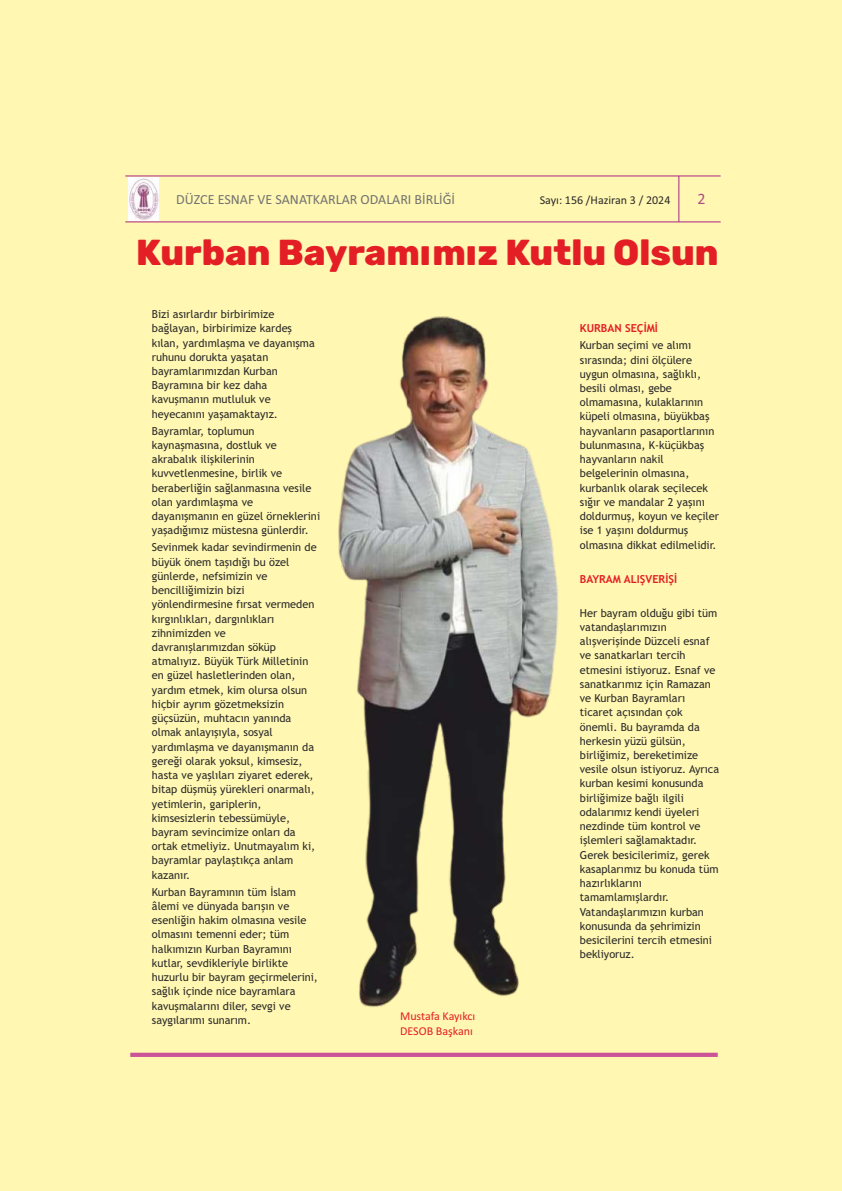
<style>
.page{position:relative;width:842px;height:1191px;background:#fff7b2}
.page>*{position:absolute;margin:0;border:0;box-sizing:border-box;transform-origin:0 0}
.t1{font:300 36.1px "Rubik";color:#e31e24}
.t2{font:16px "Calibri";color:#ae4a84}
.t3{font:14px "Calibri";color:#727271}
.t4{font:12px/14.6px "Calibri";color:#e31e24}
.t5{font:12px "Calibri";color:#2b2a29}
.t6{font:11px/14.2px "Trebuchet MS";color:#2b2a29}
.t7{font:700 11px "Trebuchet MS";color:#e31e24}
</style>
<div class="page">
<hr style="left:125px;top:176px;width:596px;height:1px;background:#a82682">
<hr style="left:125px;top:222px;width:596px;height:1px;background:#a82682">
<hr style="left:679px;top:176px;width:1px;height:46px;background:#a82682">
<img style="left:128px;top:177px;width:31px;height:44px">
<div style="left:130px;top:1052px;width:588px;height:5px;background:#cb5499"></div>
<img style="left:338px;top:316px;width:221px;height:691px">
<p class="t3" style="left:176px;top:194px;width:280px">DÜZCE ESNAF VE SANATKARLAR ODALARI BİRLİĞİ</p>
<p class="t5" style="left:540px;top:194px;width:132px">Sayı: 156 /Haziran 3 / 2024</p>
<h2 class="t2" style="left:697px;top:192px;width:10px">2</h2>
<h1 class="t1" style="left:136px;top:231px;width:584px">Kurban Bayramımız Kutlu Olsun</h1>
<p class="t6" style="left:152px;top:308px;width:164px">Bizi asırlardır birbirimize bağlayan, birbirimize kardeş kılan, yardımlaşma ve dayanışma ruhunu dorukta yaşatan bayramlarımızdan Kurban<br>Bayramına bir kez daha kavuşmanın mutluluk ve heyecanını yaşamaktayız.</p>
<p class="t6" style="left:152px;top:425px;width:170px">Bayramlar, toplumun kaynaşmasına, dostluk ve akrabalık ilişkilerinin kuvvetlenmesine, birlik ve beraberliğin sağlanmasına vesile olan yardımlaşma ve dayanışmanın en güzel örneklerini yaşadığımız müstesna günlerdir.</p>
<p class="t6" style="left:152px;top:541px;width:166px">Sevinmek kadar sevindirmenin de büyük önem taşıdığı bu özel günlerde, nefsimizin ve bencilliğimizin bizi yönlendirmesine fırsat vermeden kırgınlıkları, dargınlıkları zihnimizden ve davranışlarımızdan söküp atmalıyız. Büyük Türk Milletinin en güzel hasletlerinden olan, yardım etmek, kim olursa olsun hiçbir ayrım gözetmeksizin güçsüzün, muhtacın yanında olmak anlayışıyla, sosyal yardımlaşma ve dayanışmanın da gereği olarak yoksul, kimsesiz, hasta ve yaşlıları ziyaret ederek, bitap düşmüş yürekleri onarmalı, yetimlerin, gariplerin, kimsesizlerin tebessümüyle, bayram sevincimize onları da ortak etmeliyiz. Unutmayalım ki, bayramlar paylaştıkça anlam kazanır.</p>
<p class="t6" style="left:152px;top:885px;width:168px">Kurban Bayramının tüm İslam âlemi ve dünyada barışın ve esenliğin hakim olmasına vesile olmasını temenni eder; tüm halkımızın Kurban Bayramını kutlar, sevdikleriyle birlikte huzurlu bir bayram geçirmelerini, sağlık içinde nice bayramlara kavuşmalarını diler, sevgi ve saygılarımı sunarım.</p>
<p class="t4" style="left:400px;top:1010px;width:77px">Mustafa Kayıkcı<br>DESOB Başkanı</p>
<p class="t7" style="left:580px;top:324px;width:80px">KURBAN SEÇİMİ</p>
<p class="t6" style="left:580px;top:339px;width:141px">Kurban seçimi ve alımı sırasında; dini ölçülere uygun olmasına, sağlıklı, besili olması, gebe olmamasına, kulaklarının küpeli olmasına, büyükbaş hayvanların pasaportlarının bulunmasına, K-küçükbaş hayvanların nakil belgelerinin olmasına, kurbanlık olarak seçilecek sığır ve mandalar 2 yaşını doldurmuş, koyun ve keçiler ise 1 yaşını doldurmuş olmasına dikkat edilmelidir.</p>
<p class="t7" style="left:580px;top:574px;width:99px">BAYRAM ALIŞVERİŞİ</p>
<p class="t6" style="left:580px;top:606px;width:141px">Her bayram olduğu gibi tüm vatandaşlarımızın alışverişinde Düzceli esnaf ve sanatkarları tercih etmesini istiyoruz. Esnaf ve sanatkarımız için Ramazan ve Kurban Bayramları ticaret açısından çok önemli. Bu bayramda da herkesin yüzü gülsün, birliğimiz, bereketimize vesile olsun istiyoruz. Ayrıca kurban kesimi konusunda birliğimize bağlı ilgili odalarımız kendi üyeleri nezdinde tüm kontrol ve işlemleri sağlamaktadır.<br>Gerek besicilerimiz, gerek kasaplarımız bu konuda tüm hazırlıklarını tamamlamışlardır.<br>Vatandaşlarımızın kurban konusunda da şehrimizin besicilerini tercih etmesini bekliyoruz.</p>
</div>
